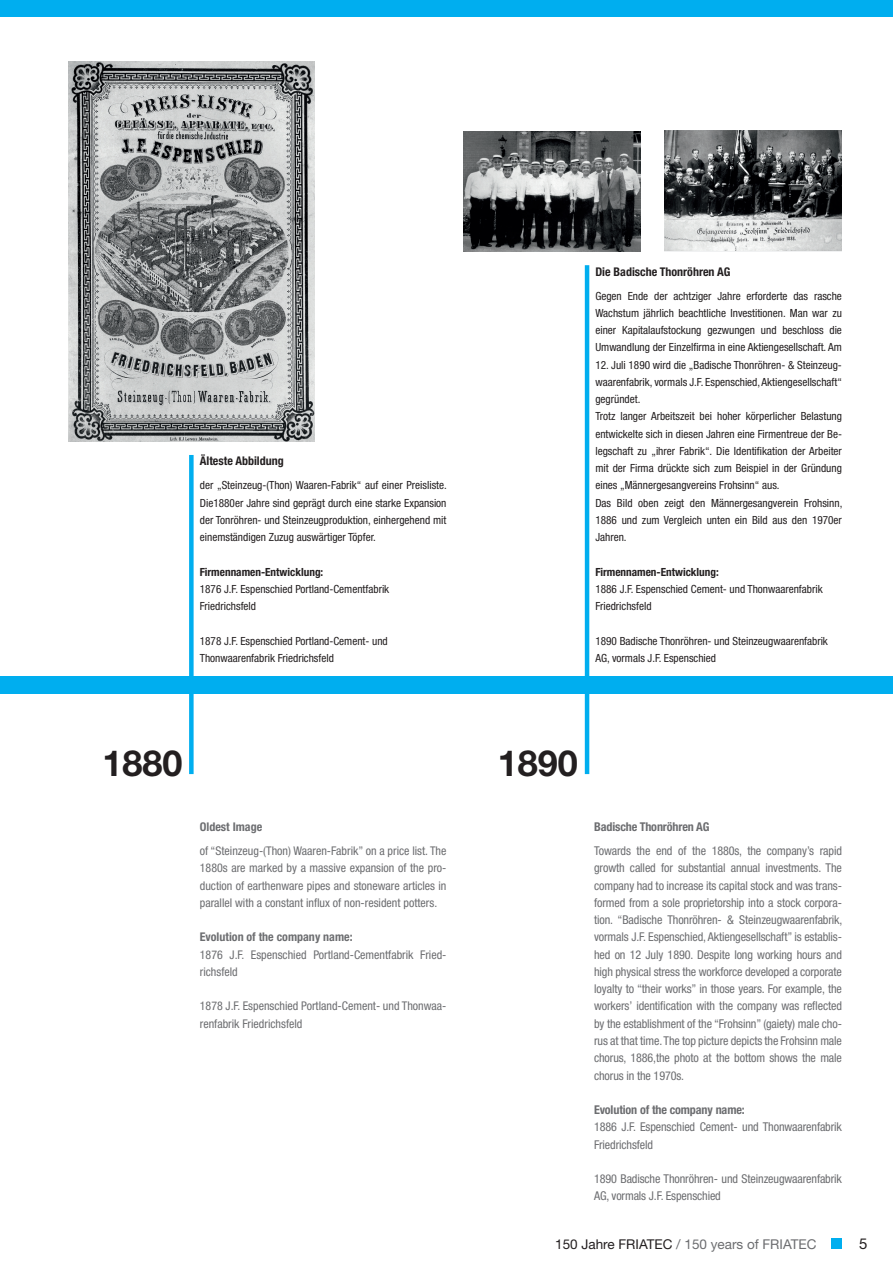
<style>
.page{position:relative;width:893px;height:1263px;background:#fff}
.page>*{position:absolute;margin:0;border:0;box-sizing:border-box;transform-origin:0 0}
.t1{font:700 36px "Helvetica Neue LTW1 G";color:#231f20}
.t2{font:15px "Helvetica Neue LTW1 G";color:#231f20}
.t3{font:13.5px "Helvetica Neue LTW1 G";color:#6c6d70}
.t4{font:condensed 12.15px/17.2px "Helvetica Neue LTW1 G";letter-spacing:-.01em;color:#6c6d70}
.t5{font:700 condensed 12.15px "Helvetica Neue LTW1 G";letter-spacing:-.01em;color:#6c6d70}
.t6{font:condensed 12px/17.2px "Helvetica Neue LTW1 G";color:#6c6d70}
.t7{font:700 condensed 12px "Helvetica Neue LTW1 G";color:#231f20}
.t8{font:700 condensed 12px "Helvetica Neue LTW1 G";color:#6c6d70}
.t9{font:condensed 11.25px/17.2px "Helvetica Neue LTW1 G";color:#231f20}
.t10{font:700 condensed 11.25px "Helvetica Neue LTW1 G";color:#231f20}
.s1{color:#231f20}
</style>
<div class="page">
<img style="left:68px;top:62px;width:247px;height:379px">
<img style="left:664px;top:131px;width:178px;height:120px">
<img style="left:463px;top:131px;width:178px;height:121px">
<div style="left:0;top:0;width:893px;height:17px;background:#00aeef"></div>
<div style="left:0;top:676px;width:893px;height:17px;background:#00aeef"></div>
<div style="left:831px;top:1238px;width:11px;height:10px;background:#00aeef"></div>
<div style="left:189px;top:455px;width:5px;height:319px;background:#00aeef"></div>
<hr style="left:585px;top:265px;width:4px;height:509px;background:#00aeef">
<p class="t7" style="left:200px;top:454px;width:85px">Älteste Abbildung</p>
<p class="t9" style="left:200px;top:477px;width:249px;text-align:justify">der „Steinzeug-(Thon) Waaren-Fabrik“ auf einer Preisliste.<br>Die1880er Jahre sind geprägt durch eine starke Expansion der Tonröhren- und Steinzeugproduktion, einhergehend mit einemständigen Zuzug auswärtiger Töpfer.</p>
<p class="t10" style="left:200px;top:565px;width:125px">Firmennamen-Entwicklung:</p>
<p class="t9" style="left:200px;top:580px;width:191px">1876 J.F. Espenschied Portland-Cementfabrik<br>Friedrichsfeld</p>
<p class="t9" style="left:200px;top:632px;width:189px">1878 J.F. Espenschied Portland-Cement- und<br>Thonwaarenfabrik Friedrichsfeld</p>
<p class="t7" style="left:595px;top:264px;width:137px">Die Badische Thonröhren AG</p>
<p class="t9" style="left:595px;top:287px;width:248px;text-align:justify">Gegen Ende der achtziger Jahre erforderte das rasche Wachstum jährlich beachtliche Investitionen. Man war zu einer Kapitalaufstockung gezwungen und beschloss die Umwandlung der Einzelfirma in eine Aktiengesellschaft. Am</p>
<p class="t9" style="left:595px;top:356px;width:248px">12. Juli 1890 wird die „Badische Thonröhren- &amp; Steinzeug&shy;waarenfabrik, vormals J.F. Espenschied, Aktiengesellschaft“ gegründet.<br>Trotz langer Arbeitszeit bei hoher körperlicher Belastung entwickelte sich in diesen Jahren eine Firmentreue der Be&shy;legschaft zu „ihrer Fabrik“. Die Identifikation der Arbeiter mit der Firma drückte sich zum Beispiel in der Gründung eines „Männergesangvereins Frohsinn“ aus.<br>Das Bild oben zeigt den Männergesangverein Frohsinn, 1886 und zum Vergleich unten ein Bild aus den 1970er Jahren.</p>
<p class="t10" style="left:595px;top:565px;width:125px">Firmennamen-Entwicklung:</p>
<p class="t9" style="left:595px;top:580px;width:229px">1886 J.F. Espenschied Cement- und Thonwaarenfabrik<br>Friedrichsfeld</p>
<p class="t9" style="left:595px;top:632px;width:234px">1890 Badische Thonröhren- und Steinzeugwaarenfabrik<br>AG, vormals J.F. Espenschied</p>
<h1 class="t1" style="left:102px;top:741px;width:82px">1880</h1>
<h1 class="t1" style="left:498px;top:741px;width:82px">1890</h1>
<p class="t8" style="left:200px;top:820px;width:64px">Oldest Image</p>
<p class="t6" style="left:200px;top:842px;width:248px;text-align:justify">of “Steinzeug-(Thon) Waaren-Fabrik” on a price list. The 1880s are marked by a massive expansion of the pro&shy;duction of earthenware pipes and stoneware articles in parallel with a constant influx of non-resident potters.</p>
<p class="t8" style="left:200px;top:930px;width:154px">Evolution of the company name:</p>
<p class="t6" style="left:200px;top:946px;width:248px">1876 J.F. Espenschied Portland-Cementfabrik Fried&shy;richsfeld</p>
<p class="t6" style="left:200px;top:998px;width:248px">1878 J.F. Espenschied Portland-Cement- und Thonwaa&shy;renfabrik Friedrichsfeld</p>
<p class="t5" style="left:594px;top:819px;width:117px">Badische Thonröhren AG</p>
<p class="t4" style="left:594px;top:842px;width:250px;text-align:justify">Towards the end of the 1880s, the company’s rapid growth called for substantial annual investments. The company had to increase its capital stock and was trans&shy;formed from a sole proprietorship into a stock corpora&shy;tion. “Badische Thonröhren- &amp; Steinzeugwaarenfabrik, vormals J.F. Espenschied, Aktiengesellschaft” is establis&shy;hed on 12 July 1890. Despite long working hours and high physical stress the workforce developed a corporate loyalty to “their works” in those years. For example, the workers’ identification with the company was reflected by the establishment of the “Frohsinn” (gaiety) male cho&shy;rus at that time. The top picture depicts the Frohsinn male chorus, 1886,the photo at the bottom shows the male chorus in the 1970s.</p>
<p class="t5" style="left:594px;top:1102px;width:152px">Evolution of the company name:</p>
<p class="t4" style="left:594px;top:1118px;width:249px">1886 J.F. Espenschied Cement- und Thonwaarenfabrik<br>Friedrichsfeld</p>
<p class="t4" style="left:594px;top:1170px;width:249px">1890 Badische Thonröhren- und Steinzeugwaarenfabrik<br>AG, vormals J.F. Espenschied</p>
<p class="t3" style="left:555px;top:1235px;width:224px"><span class="s1">150 Jahre FRIATEC</span> / 150 years of Friatec</p>
<h2 class="t2" style="left:859px;top:1234px;width:10px">5</h2>
</div>
